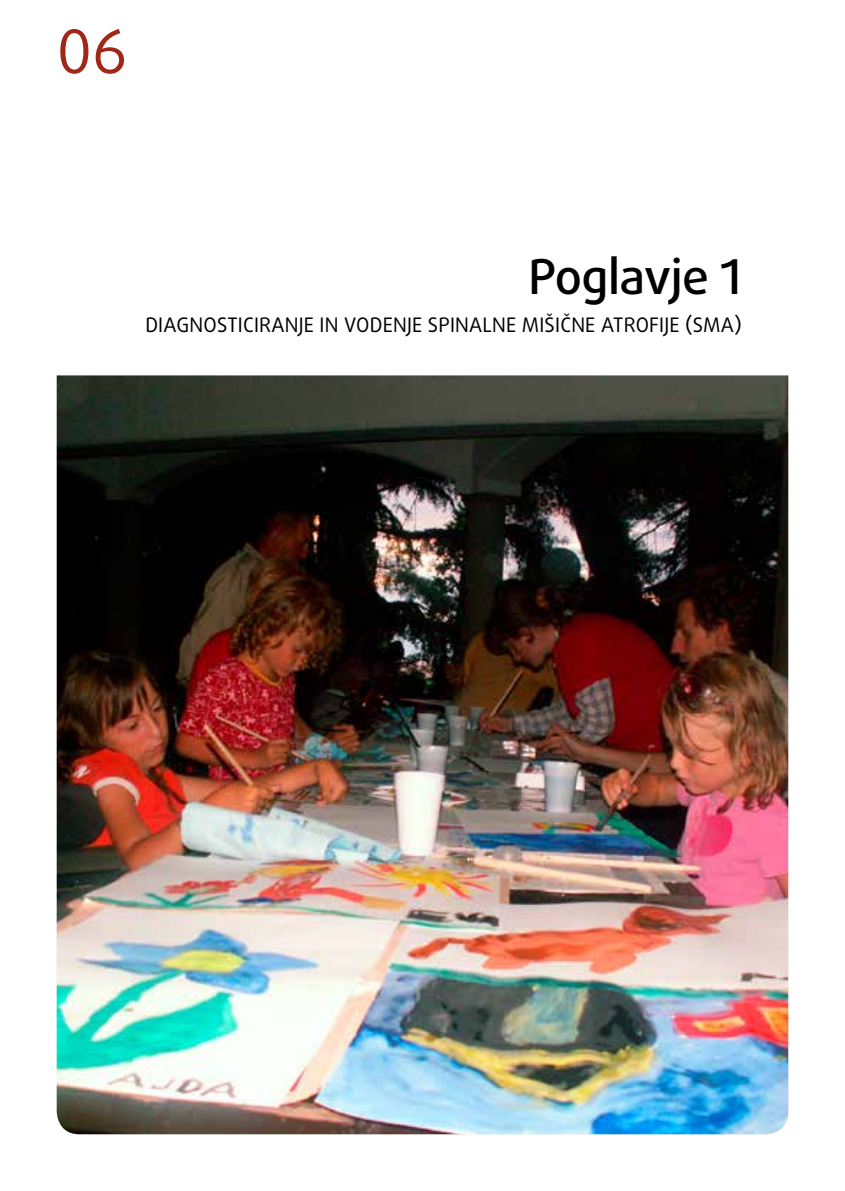
<style>
.page{position:relative;width:845px;height:1191px;background:#fff}
.page>*{position:absolute;margin:0;border:0;box-sizing:border-box;transform-origin:0 0}
.t1{font:60px "Daxline Pro";color:#a22717}
.t2{font:500 48px "Daxline Pro";letter-spacing:-.01em;color:#000}
.t3{font:20px "Daxline Pro";letter-spacing:.01em;color:#000}
</style>
<div class="page">
<img style="left:57px;top:375px;width:731px;height:759px">
<h1 class="t1" style="left:57px;top:12px;width:72px">06</h1>
<h2 class="t2" style="left:528px;top:245px;width:215px">Poglavje 1</h2>
<p class="t3" style="left:145px;top:311px;width:598px">DIAGNOSTICIRANJE IN VODENJE SPINALNE MIŠIČNE ATROFIJE (SMA)</p>
</div>
